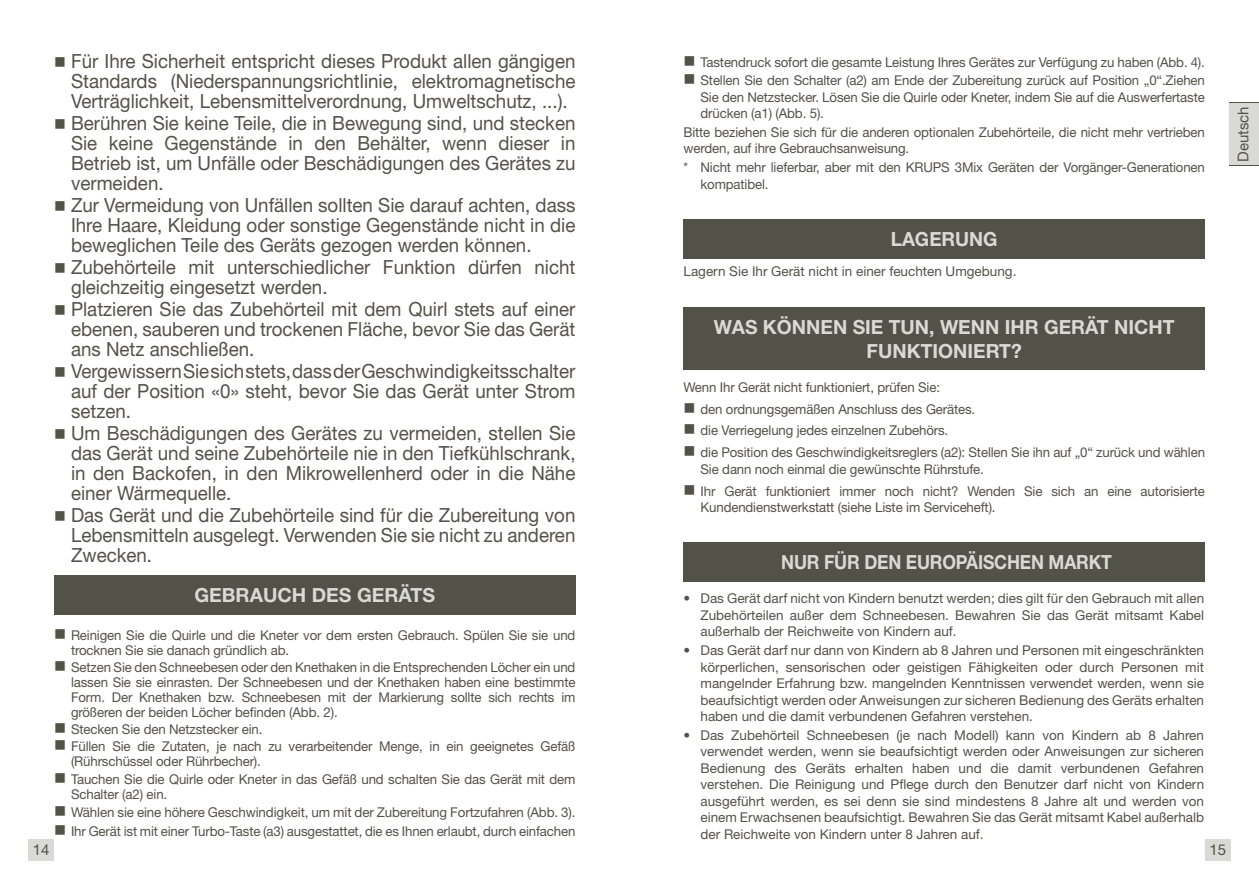
<style>
.page{position:relative;width:1259px;height:893px;background:#fff}
.page>*{position:absolute;margin:0;border:0;box-sizing:border-box;transform-origin:0 0}
.t1{font:19.5px/20px "Helvetica Neue LT Std";color:#535249;text-align:justify;scale:.96 1}
.t2{font:700 19.5px/23.4px "Helvetica Neue LT Std";color:#d9d9d5;text-align:center}
.t3{font:700 19.5px "Helvetica Neue LT Std";color:#d9d9d5;scale:.9 1}
.t4{font:15px "Helvetica Neue LT Std";color:#535249}
.t5{font:13.5px/16.5px "Helvetica Neue LT Std";letter-spacing:-.01em;color:#535249}
</style>
<div class="page">
<div style="left:1205px;top:839px;width:25px;height:21px;background:#d9d9d5"></div>
<div style="left:28px;top:839px;width:26px;height:21px;background:#d9d9d5"></div>
<div style="left:1229px;top:103px;width:30px;height:62px;background:#d9d9d5"></div>
<hr style="left:1229px;top:165px;width:30px;height:1px;background:#535249">
<hr style="left:1229px;top:102px;width:30px;height:1px;background:#535249">
<div style="left:683px;top:543px;width:522px;height:39px;background:#535249"></div>
<div style="left:683px;top:220px;width:522px;height:39px;background:#535249"></div>
<div style="left:683px;top:307px;width:522px;height:63px;background:#535249"></div>
<div style="left:54px;top:575px;width:521px;height:40px;background:#535249"></div>
<h1 class="t1" style="left:71px;top:51px;width:527px">Für Ihre Sicherheit entspricht dieses Produkt allen gängigen Standards (Niederspannungsrichtlinie, elektromagnetische Verträglichkeit, Lebensmittelverordnung, Umweltschutz, ...).</h1>
<h1 class="t1" style="left:71px;top:113px;width:527px">Berühren Sie keine Teile, die in Bewegung sind, und stecken Sie keine Gegenstände in den Behälter, wenn dieser in Betrieb ist, um Unfälle oder Beschädigungen des Gerätes zu vermeiden.</h1>
<h1 class="t1" style="left:71px;top:194px;width:527px">Zur Vermeidung von Unfällen sollten Sie darauf achten, dass Ihre Haare, Kleidung oder sonstige Gegenstände nicht in die beweglichen Teile des Geräts gezogen werden können.</h1>
<h1 class="t1" style="left:71px;top:256px;width:527px">Zubehörteile mit unterschiedlicher Funktion dürfen nicht gleichzeitig eingesetzt werden.</h1>
<h1 class="t1" style="left:71px;top:298px;width:527px">Platzieren Sie das Zubehörteil mit dem Quirl stets auf einer ebenen, sauberen und trockenen Fläche, bevor Sie das Gerät ans Netz anschließen.</h1>
<h1 class="t1" style="left:71px;top:360px;width:527px">Vergewissern Sie sich stets, dass der Geschwindigkeitsschalter auf der Position «0» steht, bevor Sie das Gerät unter Strom setzen.</h1>
<h1 class="t1" style="left:71px;top:422px;width:527px">Um Beschädigungen des Gerätes zu vermeiden, stellen Sie das Gerät und seine Zubehörteile nie in den Tiefkühlschrank, in den Backofen, in den Mikrowellenherd oder in die Nähe einer Wärmequelle.</h1>
<h1 class="t1" style="left:71px;top:504px;width:527px">Das Gerät und die Zubehörteile sind für die Zubereitung von Lebensmitteln ausgelegt. Verwenden Sie sie nicht zu anderen Zwecken.</h1>
<h1 class="t2" style="left:194px;top:583px;width:242px">GEBRAUCH DES GERÄTS</h1>
<p class="t5" style="left:71px;top:627px;width:506px;line-height:15px">Reinigen Sie die Quirle und die Kneter vor dem ersten Gebrauch. Spülen Sie sie und trocknen Sie sie danach gründlich ab.</p>
<p class="t5" style="left:71px;top:659px;width:506px;line-height:15px;text-align:justify">Setzen Sie den Schneebesen oder den Knethaken in die Entsprechenden Löcher ein und lassen Sie sie einrasten. Der Schneebesen und der Knethaken haben eine bestimmte Form. Der Knethaken bzw. Schneebesen mit der Markierung sollte sich rechts im größeren der beiden Löcher befinden (Abb. 2).</p>
<p class="t5" style="left:71px;top:721px;width:506px;line-height:17.1px">Stecken Sie den Netzstecker ein.<br>Füllen Sie die Zutaten, je nach zu verarbeitender Menge, in ein geeignetes Gefäß</p>
<p class="t5" style="left:71px;top:753px;width:506px;line-height:17.1px">(Rührschüssel oder Rührbecher).<br>Tauchen Sie die Quirle oder Kneter in das Gefäß und schalten Sie das Gerät mit dem</p>
<p class="t5" style="left:71px;top:784px;width:506px;line-height:18.6px">Schalter (a2) ein.<br>Wählen sie eine höhere Geschwindigkeit, um mit der Zubereitung Fortzufahren (Abb. 3).<br>Ihr Gerät ist mit einer Turbo-Taste (a3) ausgestattet, die es Ihnen erlaubt, durch einfachen</p>
<p class="t5" style="left:700px;top:52px;width:506px;line-height:18.6px">Tastendruck sofort die gesamte Leistung Ihres Gerätes zur Verfügung zu haben (Abb. 4).<br>Stellen Sie den Schalter (a2) am Ende der Zubereitung zurück auf Position „0“.Ziehen</p>
<p class="t5" style="left:700px;top:88px;width:506px">Sie den Netzstecker. Lösen Sie die Quirle oder Kneter, indem Sie auf die Auswerfertaste drücken (a1) (Abb. 5).</p>
<p class="t5" style="left:683px;top:124px;width:523px">Bitte beziehen Sie sich für die anderen optionalen Zubehörteile, die nicht mehr vertrieben werden, auf ihre Gebrauchsanweisung.</p>
<p class="t5" style="left:700px;top:159px;width:506px;text-indent:-17px">* Nicht mehr lieferbar, aber mit den KRUPS 3Mix Geräten der Vorgänger-Generationen kompatibel.</p>
<h1 class="t2" style="left:891px;top:227px;width:108px">LAGERUNG</h1>
<p class="t5" style="left:683px;top:263px;width:334px">Lagern Sie Ihr Gerät nicht in einer feuchten Umgebung.</p>
<h1 class="t2" style="left:714px;top:315px;width:462px">WAS KÖNNEN SIE TUN, WENN IHR GERÄT NICHT<br>FUNKTIONIERT?</h1>
<p class="t5" style="left:700px;top:376px;width:506px;line-height:21.9px;text-indent:-17px">Wenn Ihr Gerät nicht funktioniert, prüfen Sie:<br>den ordnungsgemäßen Anschluss des Gerätes.<br>die Verriegelung jedes einzelnen Zubehörs.<br>die Position des Geschwindigkeitsreglers (a2): Stellen Sie ihn auf „0“ zurück und wählen</p>
<p class="t5" style="left:700px;top:457px;width:506px;line-height:21.9px">Sie dann noch einmal die gewünschte Rührstufe.<br>Ihr Gerät funktioniert immer noch nicht? Wenden Sie sich an eine autorisierte</p>
<p class="t5" style="left:700px;top:498px;width:297px">Kundendienstwerkstatt (siehe Liste im Serviceheft).</p>
<h1 class="t3" style="left:781px;top:550px;width:369px">NUR FÜR DEN EUROPÄISCHEN MARKT</h1>
<p class="t5" style="left:700px;top:590px;width:505px;text-align:justify;text-indent:-17px">• Das Gerät darf nicht von Kindern benutzt werden; dies gilt für den Gebrauch mit allen Zubehörteilen außer dem Schneebesen. Bewahren Sie das Gerät mitsamt Kabel außerhalb der Reichweite von Kindern auf.</p>
<p class="t5" style="left:700px;top:642px;width:505px;text-align:justify;text-indent:-17px">• Das Gerät darf nur dann von Kindern ab 8 Jahren und Personen mit eingeschränkten körperlichen, sensorischen oder geistigen Fähigkeiten oder durch Personen mit mangelnder Erfahrung bzw. mangelnden Kenntnissen verwendet werden, wenn sie beaufsichtigt werden oder Anweisungen zur sicheren Bedienung des Geräts erhalten haben und die damit verbundenen Gefahren verstehen.</p>
<p class="t5" style="left:700px;top:726px;width:505px;text-align:justify;text-indent:-17px">• Das Zubehörteil Schneebesen (je nach Modell) kann von Kindern ab 8 Jahren verwendet werden, wenn sie beaufsichtigt werden oder Anweisungen zur sicheren Bedienung des Geräts erhalten haben und die damit verbundenen Gefahren verstehen. Die Reinigung und Pflege durch den Benutzer darf nicht von Kindern ausgeführt werden, es sei denn sie sind mindestens 8 Jahre alt und werden von einem Erwachsenen beaufsichtigt. Bewahren Sie das Gerät mitsamt Kabel außerhalb der Reichweite von Kindern unter 8 Jahren auf.</p>
<p class="t4" style="left:33px;top:840px;width:18px">14</p>
<p class="t4" style="left:1209px;top:840px;width:18px">15</p>
<p class="t4" style="left:1233px;top:162px;width:57px;rotate:-90deg">Deutsch</p>
</div>
